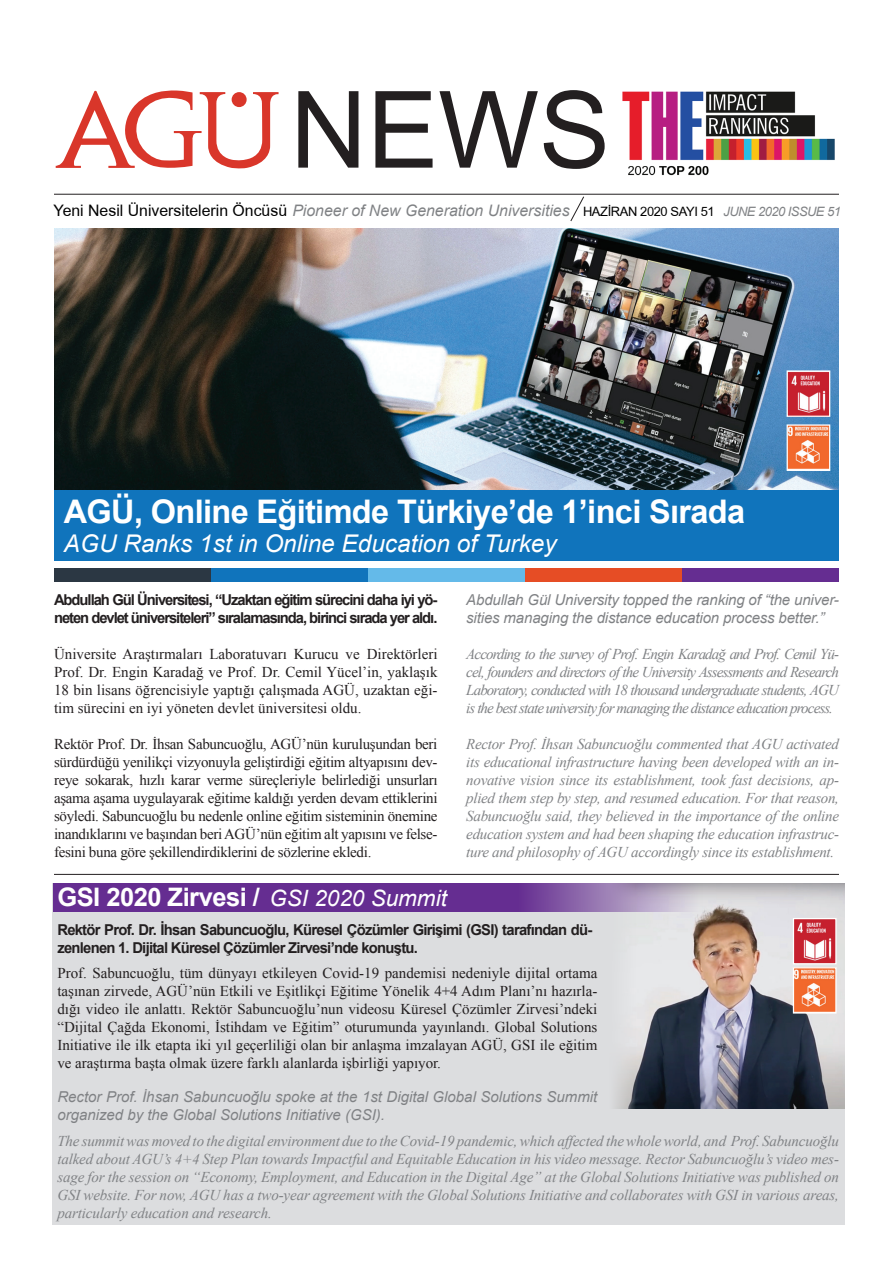
<style>
.page{position:relative;width:893px;height:1263px;background:#fff}
.page>*{position:absolute;margin:0;border:0;box-sizing:border-box;transform-origin:0 0}
.t1{font:106.8px "Arial";color:#231f20}
.t2{font:700 32.55px "Arial";letter-spacing:-.02em;color:#fff}
.t3{font:700 25.5px "Arial";letter-spacing:-.02em;color:#fff}
.t4{font:italic 24.45px "Arial";color:#fff}
.t5{font:italic 15.9px "Arial";color:#808285}
.t6{font:italic 15px/18px "Times New Roman";letter-spacing:-.02em;color:#808285;text-align:justify}
.t7{font:15px/18px "Times New Roman";color:#231f20;text-align:justify}
.t8{font:italic 15px/18px "Arial";color:#808285}
.t9{font:700 15px/18px "Arial";letter-spacing:-.05em;color:#231f20}
.t10{font:700 15px/18px "Arial";letter-spacing:-.07em;color:#231f20}
.s1{font-style:normal;color:#000}
.s2{font-style:normal;font-size:12.9px;color:#000}
.s3{font-size:12.9px}
.s4{font-weight:400;font-style:italic;font-size:22.5px}
</style>
<div class="page">
<div style="left:52px;top:883px;width:793px;height:342px;background:#dcdddf"></div>
<img style="left:615px;top:884px;width:229px;height:224px">
<img style="left:54px;top:228px;width:785px;height:262px">
<hr style="left:54px;top:194px;width:785px;height:1px;background:#231f20">
<hr style="left:54px;top:874px;width:785px;height:1px;background:#231f20">
<svg style="left:570px;top:196px;width:14px;height:26px"></svg>
<div style="left:54px;top:568px;width:157px;height:13px;background:#2b3743"></div>
<div style="left:211px;top:568px;width:157px;height:13px;background:#1074bc"></div>
<div style="left:368px;top:568px;width:157px;height:13px;background:#64bae9"></div>
<div style="left:525px;top:568px;width:157px;height:13px;background:#e64d25"></div>
<div style="left:682px;top:568px;width:157px;height:13px;background:#652d91"></div>
<img style="left:789px;top:426px;width:39px;height:43px">
<div style="left:787px;top:424px;width:43px;height:47px;border:1px solid #fff"></div>
<img style="left:789px;top:372px;width:39px;height:43px">
<div style="left:787px;top:370px;width:43px;height:47px;border:1px solid #fff"></div>
<img style="left:795px;top:969px;width:39px;height:42px">
<div style="left:793px;top:967px;width:43px;height:46px;border:1px solid #fff"></div>
<img style="left:795px;top:920px;width:39px;height:42px">
<div style="left:793px;top:918px;width:43px;height:46px;border:1px solid #fff"></div>
<svg style="left:56px;top:90px;width:223px;height:79px"></svg>
<div style="left:232px;top:92px;width:15px;height:15px;background:#d9362a;border-radius:50%"></div>
<img style="left:622px;top:91px;width:213px;height:85px">
<div style="left:54px;top:490px;width:785px;height:71px;background:#1074bc"></div>
<svg style="left:53px;top:884px;width:650px;height:28px;background:#75459b"></svg>
<h1 class="t1" style="left:290px;top:69px;width:322px">NEWS</h1>
<p class="t5" style="left:54px;top:200px;width:789px"><span class="s1">Yeni Nesil Üniversitelerin Öncüsü</span> Pioneer of New Generation Universities <span class="s2">HAZİRAN 2020 SAYI 51</span> <span class="s3">JUNE 2020 ISSUE 51</span></p>
<h2 class="t2" style="left:64px;top:490px;width:683px">AGÜ, Online Eğitimde Türkiye’de 1’inci Sırada</h2>
<h3 class="t4" style="left:64px;top:528px;width:494px">AGU Ranks 1st in Online Education of Turkey</h3>
<p class="t10" style="left:54px;top:591px;width:385px">Abdullah Gül Üniversitesi, “Uzaktan eğitim sürecini daha iyi yö&shy;neten devlet üniversiteleri” sıralamasında, birinci sırada yer aldı.</p>
<p class="t7" style="left:54px;top:644px;width:385px">Üniversite Araştırmaları Laboratuvarı Kurucu ve Direktörleri Prof. Dr. Engin Karadağ ve Prof. Dr. Cemil Yücel’in, yaklaşık 18 bin lisans öğrencisiyle yaptığı çalışmada AGÜ, uzaktan eği&shy;tim sürecini en iyi yöneten devlet üniversitesi oldu.</p>
<p class="t7" style="left:54px;top:734px;width:385px">Rektör Prof. Dr. İhsan Sabuncuoğlu, AGÜ’nün kuruluşundan beri sürdürdüğü yenilikçi vizyonuyla geliştirdiği eğitim altyapısını dev&shy;reye sokarak, hızlı karar verme süreçleriyle belirlediği unsurları aşama aşama uygulayarak eğitime kaldığı yerden devam ettiklerini söyledi. Sabuncuoğlu bu nedenle online eğitim sisteminin önemine inandıklarını ve başından beri AGÜ’nün eğitim alt yapısını ve felse&shy;fesini buna göre şekillendirdiklerini de sözlerine ekledi.</p>
<h3 class="t3" style="left:57px;top:880px;width:391px">GSI 2020 Zirvesi / <span class="s4">GSI 2020 Summit</span></h3>
<p class="t8" style="left:466px;top:591px;width:374px">Abdullah Gül University topped the ranking of “the univer&shy;sities managing the distance education process better.”</p>
<p class="t6" style="left:466px;top:644px;width:374px">According to the survey of Prof. Engin Karadağ and Prof. Cemil Yü&shy;cel, founders and directors of the University Assessments and Research Laboratory, conducted with 18 thousand undergraduate students, AGU is the best state university for managing the distance education process.</p>
<p class="t6" style="left:466px;top:734px;width:374px">Rector Prof. İhsan Sabuncuoğlu commented that AGU activated its educational infrastructure having been developed with an in&shy;novative vision since its establishment, took fast decisions, ap&shy;plied them step by step, and resumed education. For that reason, Sabuncuoğlu said, they believed in the importance of the online education system and had been shaping the education infrastruc&shy;ture and philosophy of AGU accordingly since its establishment.</p>
<p class="t9" style="left:57px;top:921px;width:536px">Rektör Prof. Dr. İhsan Sabuncuoğlu, Küresel Çözümler Girişimi (GSI) tarafından dü&shy;zenlenen 1. Dijital Küresel Çözümler Zirvesi’nde konuştu.</p>
<p class="t7" style="left:57px;top:963px;width:542px">Prof. Sabuncuoğlu, tüm dünyayı etkileyen Covid-19 pandemisi nedeniyle dijital ortama taşınan zirvede, AGÜ’nün Etkili ve Eşitlikçi Eğitime Yönelik 4+4 Adım Planı’nı hazırla&shy;dığı video ile anlattı. Rektör Sabuncuoğlu’nun videosu Küresel Çözümler Zirvesi’ndeki “Dijital Çağda Ekonomi, İstihdam ve Eğitim” oturumunda yayınlandı. Global Solutions Initiative ile ilk etapta iki yıl geçerliliği olan bir anlaşma imzalayan AGÜ, GSI ile eğitim ve araştırma başta olmak üzere farklı alanlarda işbirliği yapıyor.</p>
<p class="t8" style="left:57px;top:1087px;width:541px">Rector Prof. İhsan Sabuncuoğlu spoke at the 1st Digital Global Solutions Summit organized by the Global Solutions Initiative (GSI).</p>
<p class="t6" style="left:57px;top:1132px;width:783px">The summit was moved to the digital environment due to the Covid-19 pandemic, which affected the whole world, and Prof. Sabuncuoğlu talked about AGU’s 4+4 Step Plan towards Impactful and Equitable Education in his video message. Rector Sabuncuoğlu’s video mes&shy;sage for the session on “Economy, Employment, and Education in the Digital Age” at the Global Solutions Initiative was published on GSI website. For now, AGU has a two-year agreement with the Global Solutions Initiative and collaborates with GSI in various areas, particularly education and research.</p>
</div>
